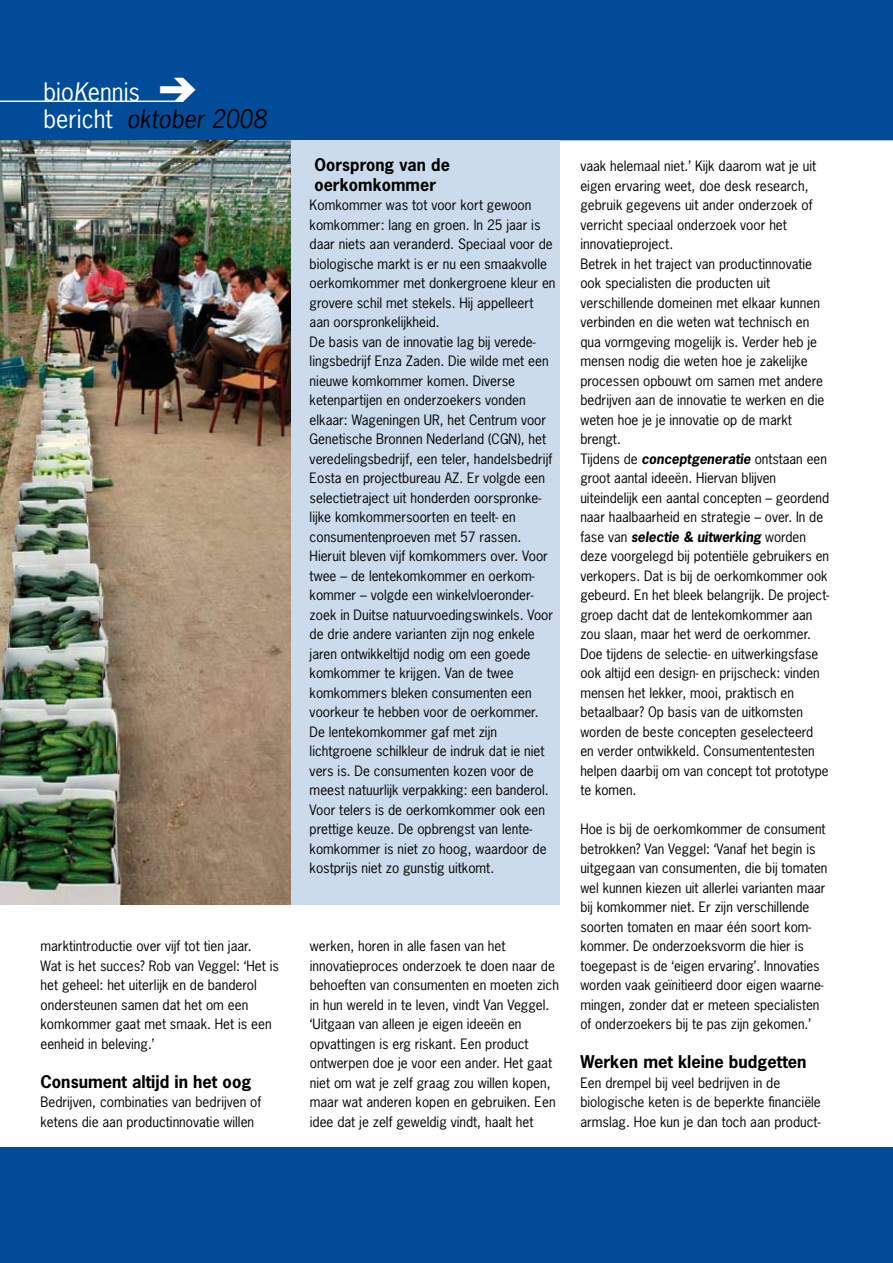
<style>
.page{position:relative;width:893px;height:1263px;background:#fff}
.page>*{position:absolute;margin:0;border:0;box-sizing:border-box;transform-origin:0 0}
.t1{font:48px "Bundesbahn Pi Three";color:#fff}
.t2{font:24px/27px "News Gothic";color:#fff}
.t3{font:700 16.5px/19.5px "News Gothic";color:#000}
.t4{font:13.5px/19.5px "News Gothic";color:#000}
.s1{font-style:italic}
.s2{font-style:italic;color:#000}
.s3{font-weight:700;font-style:italic}
</style>
<div class="page">
<div style="left:0;top:0;width:892px;height:140px;background:#004c99"></div>
<hr style="left:0;top:101px;width:183px;height:1px;background:#fff">
<svg style="left:892px;top:0;width:1px;height:140px"></svg>
<div style="left:0;top:1148px;width:893px;height:115px;background:#004c99"></div>
<div style="left:0;top:140px;width:560px;height:765px;background:#ccdbeb"></div>
<img style="left:0;top:140px;width:291px;height:765px">
<h1 class="t1" style="left:198px;top:111px;width:40px;rotate:-180deg">z</h1>
<h2 class="t2" style="left:43px;top:78px;width:225px">bio<span class="s1">K</span>ennis<br>bericht <span class="s2">oktober 2008</span></h2>
<p class="t4" style="left:40px;top:936px;width:240px">marktintroductie over vijf tot tien jaar.<br>Wat is het succes? Rob van Veggel: ‘Het is het geheel: het uiterlijk en de banderol ondersteunen samen dat het om een komkommer gaat met smaak. Het is een eenheid in beleving.’</p>
<p class="t3" style="left:40px;top:1071px;width:212px">Consument altijd in het oog</p>
<p class="t4" style="left:40px;top:1092px;width:222px">Bedrijven, combinaties van bedrijven of ketens die aan productinnovatie willen</p>
<p class="t3" style="left:314px;top:155px;width:137px">Oorsprong van de oerkomkommer</p>
<p class="t4" style="left:310px;top:195px;width:247px">Komkommer was tot voor kort gewoon komkommer: lang en groen. In 25 jaar is daar niets aan veranderd. Speciaal voor de biologische markt is er nu een smaakvolle oerkomkommer met donkergroene kleur en grovere schil met stekels. Hij appelleert aan oorspronkelijkheid.<br>De basis van de innovatie lag bij verede&shy;lingsbedrijf Enza Zaden. Die wilde met een nieuwe komkommer komen. Diverse ketenpartijen en onderzoekers vonden elkaar: Wageningen UR, het Centrum voor Genetische Bronnen Nederland (CGN), het veredelingsbedrijf, een teler, handelsbedrijf Eosta en projectbureau AZ. Er volgde een selectietraject uit honderden oorspronke&shy;lijke komkommersoorten en teelt- en consumentenproeven met 57 rassen.<br>Hieruit bleven vijf komkommers over. Voor twee – de lentekomkommer en oerkom&shy;kommer – volgde een winkelvloeronder&shy;zoek in Duitse natuurvoedingswinkels. Voor de drie andere varianten zijn nog enkele jaren ontwikkeltijd nodig om een goede komkommer te krijgen. Van de twee komkommers bleken consumenten een voorkeur te hebben voor de oerkommer.<br>De lentekomkommer gaf met zijn lichtgroene schilkleur de indruk dat ie niet vers is. De consumenten kozen voor de meest natuurlijk verpakking: een banderol.<br>Voor telers is de oerkomkommer ook een prettige keuze. De opbrengst van lente&shy;komkommer is niet zo hoog, waardoor de kostprijs niet zo gunstig uitkomt.</p>
<p class="t4" style="left:310px;top:936px;width:251px">werken, horen in alle fasen van het innovatieproces onderzoek te doen naar de behoeften van consumenten en moeten zich in hun wereld in te leven, vindt Van Veggel. ‘Uitgaan van alleen je eigen ideeën en opvattingen is erg riskant. Een product ontwerpen doe je voor een ander. Het gaat niet om wat je zelf graag zou willen kopen, maar wat anderen kopen en gebruiken. Een idee dat je zelf geweldig vindt, haalt het</p>
<p class="t4" style="left:580px;top:156px;width:250px">vaak helemaal niet.’ Kijk daarom wat je uit eigen ervaring weet, doe desk research, gebruik gegevens uit ander onderzoek of verricht speciaal onderzoek voor het innovatieproject.<br>Betrek in het traject van productinnovatie ook specialisten die producten uit verschillende domeinen met elkaar kunnen verbinden en die weten wat technisch en qua vormgeving mogelijk is. Verder heb je mensen nodig die weten hoe je zakelijke processen opbouwt om samen met andere bedrijven aan de innovatie te werken en die weten hoe je je innovatie op de markt brengt.<br>Tijdens de <span class="s3">conceptgeneratie</span> ontstaan een groot aantal ideeën. Hiervan blijven uiteindelijk een aantal concepten – geordend naar haalbaarheid en strategie – over. In de fase van <span class="s3">selectie &amp; uitwerking</span> worden deze voorgelegd bij potentiële gebruikers en verkopers. Dat is bij de oerkomkommer ook gebeurd. En het bleek belangrijk. De project&shy;groep dacht dat de lentekomkommer aan zou slaan, maar het werd de oerkommer.<br>Doe tijdens de selectie- en uitwerkingsfase ook altijd een design- en prijscheck: vinden mensen het lekker, mooi, praktisch en betaalbaar? Op basis van de uitkomsten worden de beste concepten geselecteerd en verder ontwikkeld. Consumententesten helpen daarbij om van concept tot prototype te komen.</p>
<p class="t4" style="left:580px;top:819px;width:249px">Hoe is bij de oerkomkommer de consument betrokken? Van Veggel: ‘Vanaf het begin is uitgegaan van consumenten, die bij tomaten wel kunnen kiezen uit allerlei varianten maar bij komkommer niet. Er zijn verschillende soorten tomaten en maar één soort kom&shy;kommer. De onderzoeksvorm die hier is toegepast is de ‘eigen ervaring’. Innovaties worden vaak geïnitieerd door eigen waarne&shy;mingen, zonder dat er meteen specialisten of onderzoekers bij te pas zijn gekomen.’</p>
<p class="t3" style="left:580px;top:1052px;width:228px">Werken met kleine budgetten</p>
<p class="t4" style="left:580px;top:1073px;width:242px">Een drempel bij veel bedrijven in de biologische keten is de beperkte financiële armslag. Hoe kun je dan toch aan product-</p>
</div>
